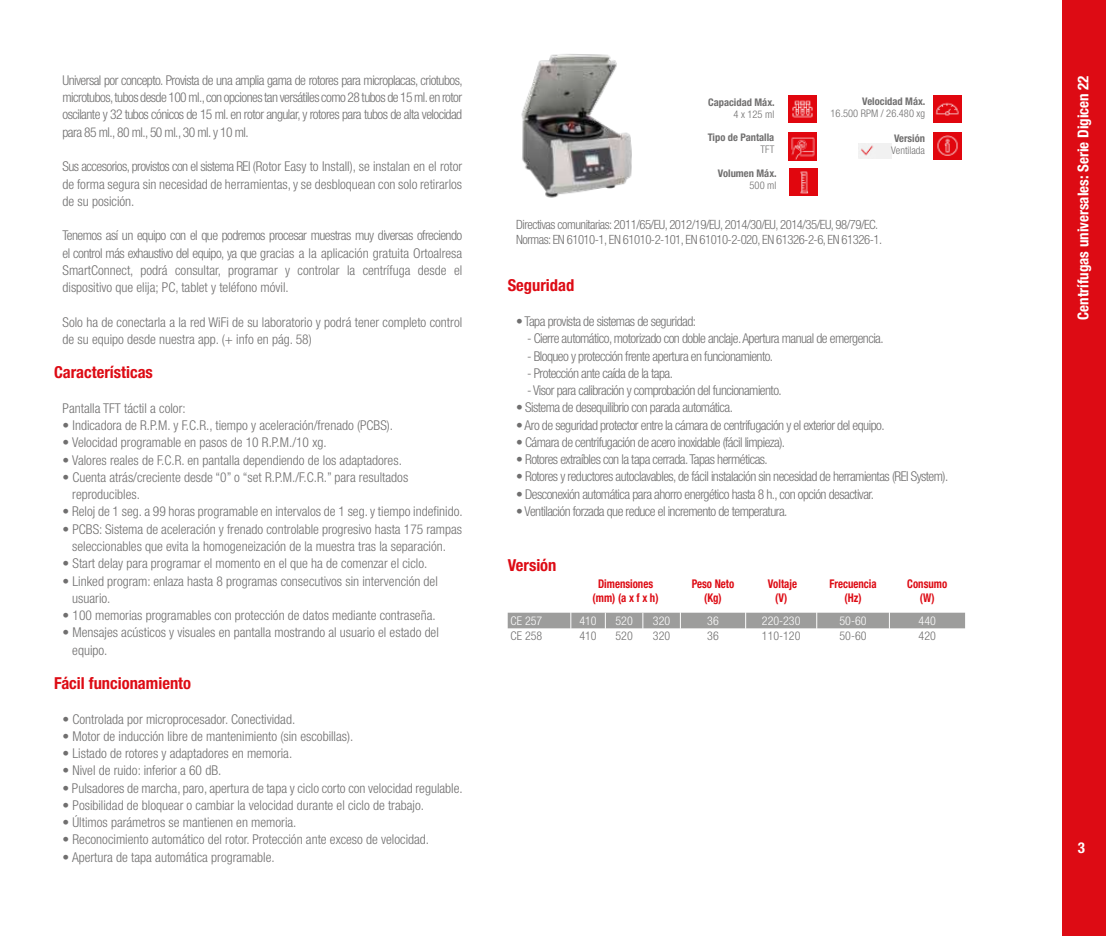
<style>
.page{position:relative;width:1106px;height:936px;background:#fff}
.page>*{position:absolute;margin:0;border:0;box-sizing:border-box;transform-origin:0 0}
.t1{font:700 condensed 16.5px "Helvetica Neue LT Std";color:#dd0b14}
.t2{font:700 condensed 15px "Helvetica Neue LT Std";color:#fff}
.t3{font:300 condensed 13.5px/17.2px "Helvetica Neue LT Std";color:#706f6f}
.t4{font:300 condensed 13.5px "Helvetica Neue LT Std";letter-spacing:-.04em;color:#706f6f}
.t5{font:300 condensed 12.75px/15px "Helvetica Neue LT Std";letter-spacing:-.04em;color:#706f6f}
.t6{font:700 condensed 12px/14.4px "Helvetica Neue LT Std";color:#dd0b14;text-align:center;scale:.9 1}
.t7{font:300 condensed 12px "Helvetica Neue LT Std";color:#fff}
.t8{font:300 condensed 12px "Helvetica Neue LT Std";color:#706f6f}
.t9{font:700 condensed 10.5px "Helvetica Neue LT Std";color:#706f6f}
.t10{font:300 condensed 10.5px "Helvetica Neue LT Std";color:#706f6f}
</style>
<div class="page">
<img style="left:859px;top:143px;width:32px;height:15px">
<img style="left:789px;top:168px;width:28px;height:28px">
<img style="left:933px;top:96px;width:28px;height:27px">
<img style="left:933px;top:132px;width:28px;height:27px">
<img style="left:521px;top:54px;width:111px;height:144px">
<svg style="left:507px;top:612px;width:458px;height:17px;background:#a6a6a5"></svg>
<img style="left:788px;top:96px;width:28px;height:27px">
<img style="left:788px;top:133px;width:28px;height:27px">
<div style="left:1062px;top:0;width:44px;height:935px;background:#dd0b14"></div>
<p class="t3" style="left:63px;top:71px;width:402px;text-align:justify">Universal por concepto. Provista de una amplia gama de rotores para microplacas, criotubos, microtubos, tubos desde 100 ml., con opciones tan versátiles como 28 tubos de 15 ml. en rotor oscilante y 32 tubos cónicos de 15 ml. en rotor angular, y rotores para tubos de alta velocidad para 85 ml., 80 ml., 50 ml., 30 ml. y 10 ml.</p>
<p class="t3" style="left:63px;top:158px;width:401px;text-align:justify">Sus accesorios, provistos con el sistema REI (Rotor Easy to Install), se instalan en el rotor de forma segura sin necesidad de herramientas, y se desbloquean con solo retirarlos de su posición.</p>
<p class="t3" style="left:63px;top:227px;width:401px;text-align:justify">Tenemos así un equipo con el que podremos procesar muestras muy diversas ofreciendo el control más exhaustivo del equipo, ya que gracias a la aplicación gratuita Ortoalresa SmartConnect, podrá consultar, programar y controlar la centrífuga desde el dispositivo que elija; PC, tablet y teléfono móvil.</p>
<p class="t3" style="left:63px;top:313px;width:401px">Solo ha de conectarla a la red WiFi de su laboratorio y podrá tener completo control de su equipo desde nuestra app. (+ info en pág. 58)</p>
<p class="t1" style="left:54px;top:362px;width:100px">Características</p>
<p class="t3" style="left:63px;top:399px;width:125px">Pantalla TFT táctil a color:</p>
<p class="t3" style="left:63px;top:416px;width:332px">• Indicadora de R.P.M. y F.C.R., tiempo y aceleración/frenado (PCBS).</p>
<p class="t3" style="left:63px;top:434px;width:265px">• Velocidad programable en pasos de 10 R.P.M./10 xg.</p>
<p class="t3" style="left:63px;top:451px;width:341px">• Valores reales de F.C.R. en pantalla dependiendo de los adaptadores.</p>
<p class="t3" style="left:72px;top:468px;width:337px;text-indent:-10px">• Cuenta atrás/creciente desde “0” o “set R.P.M./F.C.R.” para resultados reproducibles.</p>
<p class="t3" style="left:63px;top:503px;width:402px">• Reloj de 1 seg. a 99 horas programable en intervalos de 1 seg. y tiempo indefinido.</p>
<p class="t3" style="left:63px;top:520px;width:401px;text-align:center">• PCBS: Sistema de aceleración y frenado controlable progresivo hasta 175 rampas seleccionables que evita la homogeneización de la muestra tras la separación.</p>
<p class="t3" style="left:63px;top:554px;width:366px">• Start delay para programar el momento en el que ha de comenzar el ciclo.</p>
<p class="t3" style="left:72px;top:572px;width:367px;text-indent:-10px">• Linked program: enlaza hasta 8 programas consecutivos sin intervención del usuario.</p>
<p class="t3" style="left:63px;top:606px;width:375px">• 100 memorias programables con protección de datos mediante contraseña.</p>
<p class="t3" style="left:72px;top:623px;width:368px;text-indent:-10px">• Mensajes acústicos y visuales en pantalla mostrando al usuario el estado del equipo.</p>
<p class="t1" style="left:54px;top:673px;width:139px">Fácil funcionamiento</p>
<p class="t3" style="left:63px;top:710px;width:234px">• Controlada por microprocesador. Conectividad.</p>
<p class="t3" style="left:63px;top:727px;width:292px">• Motor de inducción libre de mantenimiento (sin escobillas).</p>
<p class="t3" style="left:63px;top:744px;width:231px">• Listado de rotores y adaptadores en memoria.</p>
<p class="t3" style="left:63px;top:761px;width:160px">• Nivel de ruido: inferior a 60 dB.</p>
<p class="t3" style="left:63px;top:779px;width:402px">• Pulsadores de marcha, paro, apertura de tapa y ciclo corto con velocidad regulable.</p>
<p class="t3" style="left:63px;top:796px;width:363px">• Posibilidad de bloquear o cambiar la velocidad durante el ciclo de trabajo.</p>
<p class="t3" style="left:63px;top:813px;width:235px">• Últimos parámetros se mantienen en memoria.</p>
<p class="t3" style="left:63px;top:830px;width:368px">• Reconocimiento automático del rotor. Protección ante exceso de velocidad.</p>
<p class="t3" style="left:63px;top:848px;width:214px">• Apertura de tapa automática programable.</p>
<p class="t9" style="left:708px;top:96px;width:68px">Capacidad Máx.</p>
<p class="t10" style="left:733px;top:108px;width:42px">4 x 125 ml</p>
<p class="t9" style="left:707px;top:131px;width:68px">Tipo de Pantalla</p>
<p class="t10" style="left:760px;top:144px;width:15px">TFT</p>
<p class="t9" style="left:718px;top:167px;width:60px">Volumen Máx.</p>
<p class="t10" style="left:749px;top:179px;width:28px">500 ml</p>
<p class="t9" style="left:862px;top:95px;width:65px">Velocidad Máx.</p>
<p class="t10" style="left:830px;top:108px;width:96px">16.500 RPM / 26.480 xg</p>
<p class="t9" style="left:894px;top:132px;width:33px">Versión</p>
<p class="t10" style="left:891px;top:144px;width:35px">Ventilada</p>
<p class="t5" style="left:516px;top:217px;width:367px">Directivas comunitarias: 2011/65/EU, 2012/19/EU, 2014/30/EU, 2014/35/EU, 98/79/EC.<br>Normas: EN 61010-1, EN 61010-2-101, EN 61010-2-020, EN 61326-2-6, EN 61326-1.</p>
<p class="t1" style="left:507px;top:275px;width:68px">Seguridad</p>
<p class="t4" style="left:516px;top:313px;width:181px">• Tapa provista de sistemas de seguridad:</p>
<p class="t4" style="left:527px;top:331px;width:358px">- Cierre automático, motorizado con doble anclaje. Apertura manual de emergencia.</p>
<p class="t4" style="left:527px;top:348px;width:248px">- Bloqueo y protección frente apertura en funcionamiento.</p>
<p class="t4" style="left:527px;top:365px;width:147px">- Protección ante caída de la tapa.</p>
<p class="t4" style="left:527px;top:382px;width:256px">- Visor para calibración y comprobación del funcionamiento.</p>
<p class="t4" style="left:516px;top:400px;width:218px">• Sistema de desequilibrio con parada automática.</p>
<p class="t4" style="left:516px;top:417px;width:370px">• Aro de seguridad protector entre la cámara de centrifugación y el exterior del equipo.</p>
<p class="t4" style="left:516px;top:434px;width:270px">• Cámara de centrifugación de acero inoxidable (fácil limpieza).</p>
<p class="t4" style="left:516px;top:451px;width:253px">• Rotores extraíbles con la tapa cerrada. Tapas herméticas.</p>
<p class="t4" style="left:516px;top:469px;width:433px">• Rotores y reductores autoclavables, de fácil instalación sin necesidad de herramientas (REI System).</p>
<p class="t4" style="left:516px;top:486px;width:359px">• Desconexión automática para ahorro energético hasta 8 h., con opción desactivar.</p>
<p class="t4" style="left:516px;top:503px;width:273px">• Ventilación forzada que reduce el incremento de temperatura.</p>
<p class="t1" style="left:507px;top:555px;width:50px">Versión</p>
<p class="t6" style="left:592px;top:576px;width:75px">Dimensiones (mm) (a x f x h)</p>
<p class="t6" style="left:691px;top:576px;width:49px">Peso Neto (Kg)</p>
<p class="t6" style="left:768px;top:576px;width:34px">Voltaje (V)</p>
<p class="t6" style="left:829px;top:576px;width:54px">Frecuencia (Hz)</p>
<p class="t6" style="left:907px;top:576px;width:46px">Consumo (W)</p>
<p class="t7" style="left:510px;top:613px;width:33px">CE 257</p>
<p class="t7" style="left:579px;top:613px;width:19px">410</p>
<p class="t7" style="left:615px;top:613px;width:19px">520</p>
<p class="t7" style="left:653px;top:613px;width:19px">320</p>
<p class="t7" style="left:707px;top:613px;width:13px">36</p>
<p class="t7" style="left:762px;top:613px;width:40px">220-230</p>
<p class="t7" style="left:839px;top:613px;width:29px">50-60</p>
<p class="t7" style="left:918px;top:613px;width:19px">440</p>
<p class="t8" style="left:510px;top:629px;width:33px">CE 258</p>
<p class="t8" style="left:579px;top:629px;width:19px">410</p>
<p class="t8" style="left:615px;top:629px;width:19px">520</p>
<p class="t8" style="left:653px;top:629px;width:19px">320</p>
<p class="t8" style="left:707px;top:629px;width:13px">36</p>
<p class="t8" style="left:762px;top:629px;width:40px">110-120</p>
<p class="t8" style="left:839px;top:629px;width:29px">50-60</p>
<p class="t8" style="left:918px;top:629px;width:19px">420</p>
<p class="t2" style="left:1074px;top:320px;width:246px;rotate:-90deg">Centrífugas universales: Serie Digicen 22</p>
<p class="t2" style="left:1077px;top:838px;width:9px">3</p>
</div>
